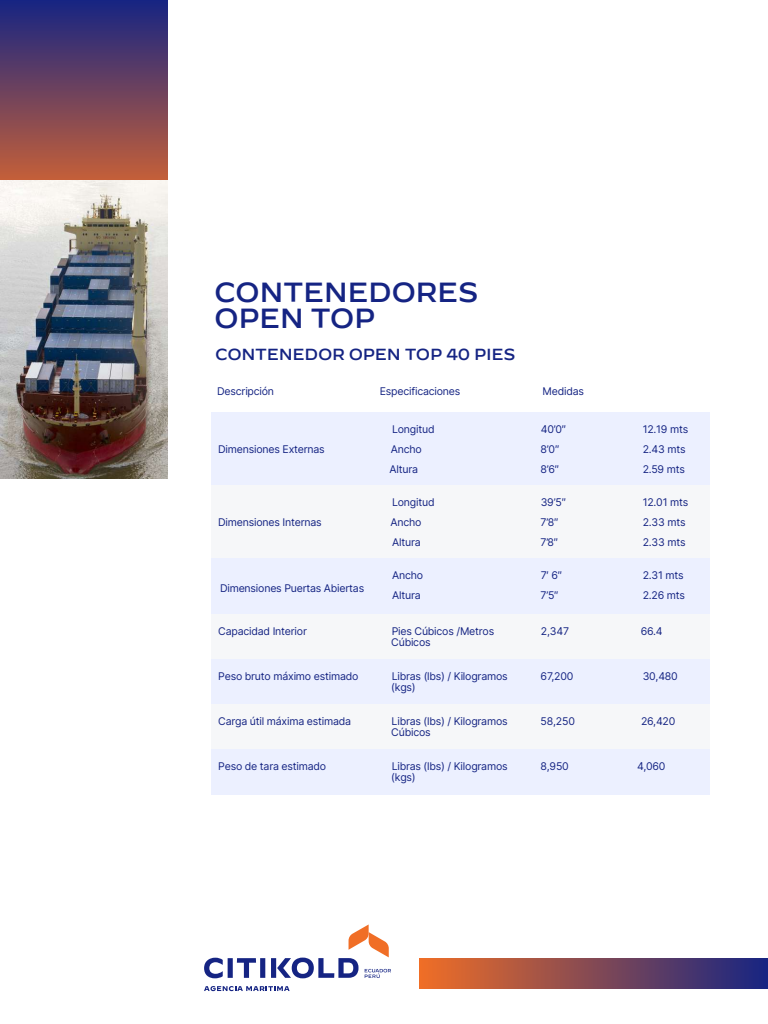
<style>
.page{position:relative;width:768px;height:1024px;background:#fff}
.page>*{position:absolute;margin:0;border:0;box-sizing:border-box;transform-origin:0 0}
.t1{font:500 27.6px/26px "Decimal";letter-spacing:-.02em;color:#152483}
.t2{font:500 16px "Decimal";letter-spacing:-.02em;color:#152483}
.t3{font:10.6px "Inter";letter-spacing:-.02em;color:#152483}
</style>
<div class="page">
<svg style="left:0;top:0;width:168px;height:180px;background:#6d415d"></svg>
<img style="left:0;top:180px;width:168px;height:299px">
<svg style="left:204px;top:958px;width:19px;height:20px"></svg>
<div style="left:228px;top:958px;width:5px;height:20px;background:#152483"></div>
<svg style="left:237px;top:958px;width:19px;height:20px"></svg>
<div style="left:260px;top:958px;width:5px;height:20px;background:#152483"></div>
<div style="left:271px;top:958px;width:5px;height:20px;background:#152483"></div>
<svg style="left:204px;top:986px;width:86px;height:5px"></svg>
<svg style="left:277px;top:924px;width:114px;height:54px"></svg>
<div style="left:419px;top:958px;width:349px;height:31px;background:linear-gradient(to right,#f06e26,#172582)"></div>
<div style="left:211px;top:412px;width:499px;height:73px;background:#ecf0ff"></div>
<div style="left:211px;top:485px;width:499px;height:73px;background:#f6f7f9"></div>
<div style="left:211px;top:558px;width:499px;height:56px;background:#ecf0ff"></div>
<div style="left:211px;top:614px;width:499px;height:46px;background:#f6f7f9"></div>
<div style="left:211px;top:659px;width:499px;height:46px;background:#ecf0ff"></div>
<div style="left:211px;top:704px;width:499px;height:46px;background:#f6f7f9"></div>
<div style="left:211px;top:749px;width:499px;height:46px;background:#ecf0ff"></div>
<h1 class="t1" style="left:214px;top:276px;width:266px">CONTENEDORES<br>OPEN TOP</h1>
<h2 class="t2" style="left:215px;top:339px;width:302px">CONTENEDOR OPEN TOP 40 PIES</h2>
<p class="t3" style="left:217px;top:384px;width:58px">Descripción</p>
<p class="t3" style="left:380px;top:384px;width:82px">Especificaciones</p>
<p class="t3" style="left:543px;top:384px;width:43px">Medidas</p>
<p class="t3" style="left:392px;top:422px;width:44px">Longitud</p>
<p class="t3" style="left:541px;top:422px;width:27px">40’0″</p>
<p class="t3" style="left:643px;top:422px;width:47px">12.19 mts</p>
<p class="t3" style="left:218px;top:442px;width:108px">Dimensiones Externas</p>
<p class="t3" style="left:391px;top:442px;width:32px">Ancho</p>
<p class="t3" style="left:541px;top:442px;width:20px">8’0″</p>
<p class="t3" style="left:643px;top:442px;width:44px">2.43 mts</p>
<p class="t3" style="left:390px;top:462px;width:30px">Altura</p>
<p class="t3" style="left:541px;top:462px;width:20px">8’6″</p>
<p class="t3" style="left:643px;top:462px;width:44px">2.59 mts</p>
<p class="t3" style="left:392px;top:495px;width:44px">Longitud</p>
<p class="t3" style="left:541px;top:495px;width:27px">39’5″</p>
<p class="t3" style="left:643px;top:495px;width:47px">12.01 mts</p>
<p class="t3" style="left:218px;top:515px;width:105px">Dimensiones Internas</p>
<p class="t3" style="left:391px;top:515px;width:32px">Ancho</p>
<p class="t3" style="left:541px;top:515px;width:19px">7’8″</p>
<p class="t3" style="left:643px;top:515px;width:44px">2.33 mts</p>
<p class="t3" style="left:392px;top:535px;width:30px">Altura</p>
<p class="t3" style="left:541px;top:535px;width:19px">7’8″</p>
<p class="t3" style="left:643px;top:535px;width:44px">2.33 mts</p>
<p class="t3" style="left:392px;top:568px;width:32px">Ancho</p>
<p class="t3" style="left:541px;top:568px;width:23px">7′ 6″</p>
<p class="t3" style="left:643px;top:568px;width:43px">2.31 mts</p>
<p class="t3" style="left:392px;top:588px;width:30px">Altura</p>
<p class="t3" style="left:541px;top:588px;width:20px">7’5″</p>
<p class="t3" style="left:643px;top:588px;width:44px">2.26 mts</p>
<p class="t3" style="left:220px;top:581px;width:146px">Dimensiones Puertas Abiertas</p>
<p class="t3" style="left:218px;top:624px;width:90px">Capacidad Interior</p>
<p class="t3" style="left:392px;top:624px;width:104px">Pies Cúbicos /Metros</p>
<p class="t3" style="left:541px;top:624px;width:30px">2,347</p>
<p class="t3" style="left:641px;top:624px;width:23px">66.4</p>
<p class="t3" style="left:391px;top:635px;width:41px">Cúbicos</p>
<p class="t3" style="left:218px;top:669px;width:142px">Peso bruto máximo estimado</p>
<p class="t3" style="left:392px;top:669px;width:118px">Libras (lbs) / Kilogramos</p>
<p class="t3" style="left:541px;top:669px;width:34px">67,200</p>
<p class="t3" style="left:643px;top:669px;width:37px">30,480</p>
<p class="t3" style="left:391px;top:680px;width:26px">(kgs)</p>
<p class="t3" style="left:218px;top:714px;width:135px">Carga útil máxima estimada</p>
<p class="t3" style="left:392px;top:714px;width:118px">Libras (lbs) / Kilogramos</p>
<p class="t3" style="left:541px;top:714px;width:36px">58,250</p>
<p class="t3" style="left:641px;top:714px;width:36px">26,420</p>
<p class="t3" style="left:391px;top:725px;width:41px">Cúbicos</p>
<p class="t3" style="left:218px;top:759px;width:110px">Peso de tara estimado</p>
<p class="t3" style="left:392px;top:759px;width:118px">Libras (lbs) / Kilogramos</p>
<p class="t3" style="left:541px;top:759px;width:30px">8,950</p>
<p class="t3" style="left:637px;top:759px;width:30px">4,060</p>
<p class="t3" style="left:391px;top:770px;width:26px">(kgs)</p>
</div>
